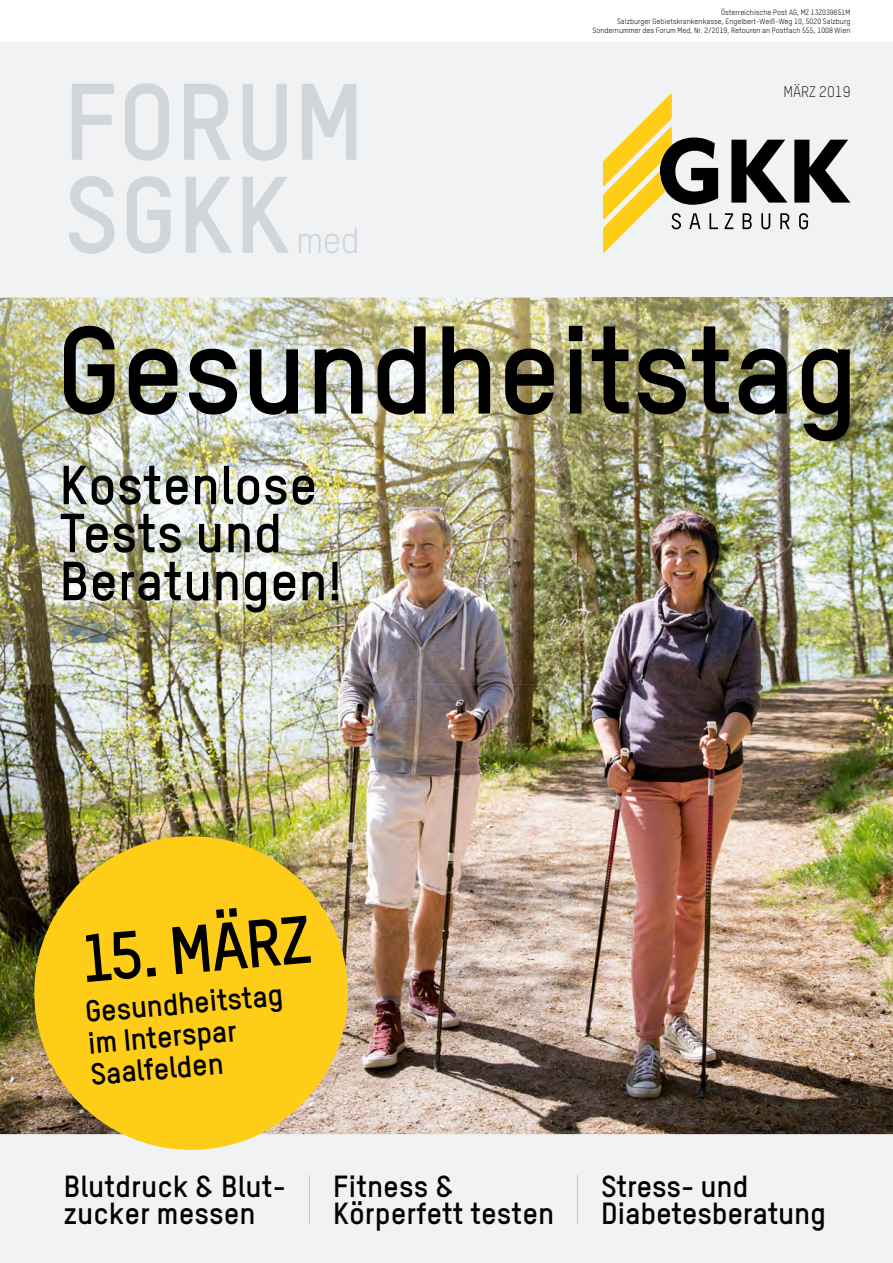
<style>
.page{position:relative;width:893px;height:1263px;background:#fff}
.page>*{position:absolute;margin:0;border:0;box-sizing:border-box;transform-origin:0 0}
.t1{font:700 122.25px "TSTAR";letter-spacing:-.015em;color:#000}
.t2{font:700 106.5px/93px "TSTAR";color:#d1d6da}
.t3{font:700 66px "TSTAR";color:#000}
.t4{font:700 54px/48px "TSTAR";color:#000}
.t5{font:36px "TSTAR";color:#d1d6da}
.t6{font:700 30px/27px "TSTAR";color:#000}
.t7{font:300 15px "TSTAR";color:#000}
.t8{font:7.5px/9px "TSTAR";color:#000;text-align:right}
</style>
<div class="page">
<div style="left:0;top:43px;width:893px;height:1220px;background:#f0f2f4"></div>
<img style="left:0;top:684px;width:893px;height:450px">
<img style="left:0;top:522px;width:52px;height:162px">
<img style="left:315px;top:298px;width:578px;height:386px">
<img style="left:52px;top:631px;width:263px;height:53px">
<img style="left:0;top:298px;width:315px;height:179px">
<img style="left:0;top:477px;width:42px;height:45px">
<svg style="left:731px;top:140px;width:56px;height:63px"></svg>
<svg style="left:794px;top:140px;width:56px;height:63px"></svg>
<svg style="left:603px;top:94px;width:115px;height:159px"></svg>
<svg style="left:725px;top:213px;width:8px;height:16px"></svg>
<svg style="left:743px;top:213px;width:9px;height:16px"></svg>
<svg style="left:761px;top:213px;width:9px;height:16px"></svg>
<svg style="left:780px;top:213px;width:10px;height:16px"></svg>
<svg style="left:799px;top:213px;width:9px;height:16px"></svg>
<img style="left:27px;top:829px;width:328px;height:321px">
<hr style="left:309px;top:1175px;width:1px;height:49px;background:#c5c6c6">
<hr style="left:577px;top:1175px;width:1px;height:49px;background:#c5c6c6">
<img style="left:42px;top:447px;width:315px;height:184px">
<h2 class="t2" style="left:64px;top:73px;width:302px">FORUM<br>SGKK</h2>
<h3 class="t5" style="left:296px;top:218px;width:65px">med</h3>
<p class="t8" style="left:593px;top:8px;width:259px">Österreichische Post AG, MZ 13Z039651M<br>Salzburger Gebietskrankenkasse, Engelbert-Weiß-Weg 10, 5020 Salzburg<br>Sondernummer des Forum Med, Nr. 2/2019, Retouren an Postfach 555, 1008 Wien</p>
<h3 class="t7" style="left:783px;top:82px;width:69px">MÄRZ 2019</h3>
<h1 class="t1" style="left:56px;top:293px;width:804px">Gesund heits tag</h1>
<h3 class="t4" style="left:60px;top:460px;width:284px">Kostenlose<br>Tests und<br>Beratungen!</h3>
<h3 class="t3" style="left:77px;top:917px;width:233px;rotate:-5deg">15. MÄRZ</h3>
<h3 class="t6" style="left:84px;top:995px;width:200px;line-height:31.5px;rotate:-5deg">Gesundheitstag im Interspar<br>Saalfelden</h3>
<h3 class="t6" style="left:64px;top:1172px;width:224px">Blutdruck &amp; Blut&shy;zucker messen</h3>
<h3 class="t6" style="left:333px;top:1172px;width:223px">Fitness &amp;<br>Körperfett testen</h3>
<h3 class="t6" style="left:601px;top:1172px;width:226px">Stress- und<br>Diabetesberatung</h3>
</div>
